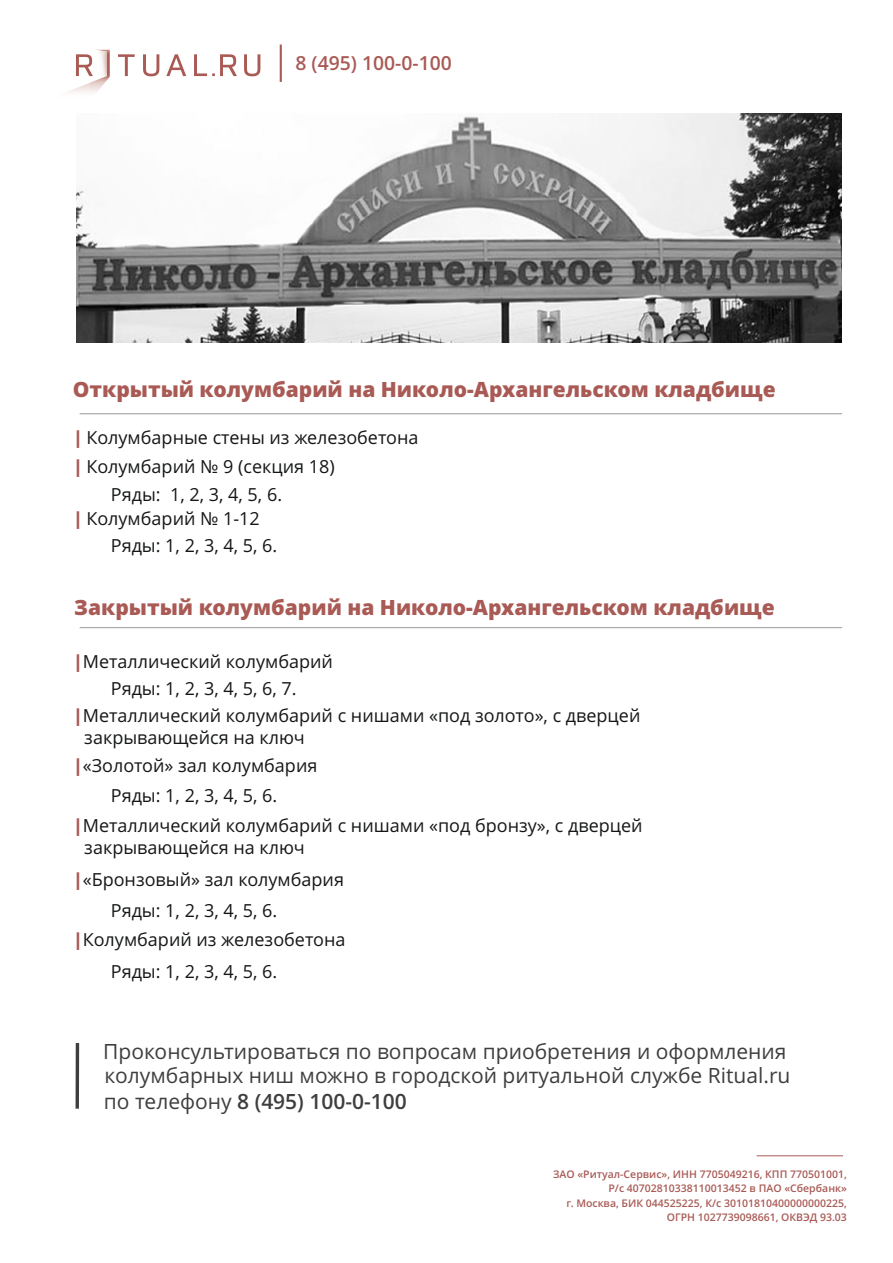
<style>
.page{position:relative;width:893px;height:1263px;background:#fff}
.page>*{position:absolute;margin:0;border:0;box-sizing:border-box;transform-origin:0 0}
.t1{font:21px/24.8px "Open Sans";color:#3e3e3e}
.t2{font:800 21px "Open Sans";color:#a95a55}
.t3{font:600 19.35px "Open Sans";color:#a95a55}
.t4{font:18px/21.3px "Open Sans";color:#151616}
.t5{font:600 10.5px/14.2px "Open Sans";color:#a95a55;text-align:right}
.s1{font-weight:800;color:#a95a55}
.s2{font-weight:600}
</style>
<div class="page">
<img style="left:68px;top:84px;width:19px;height:8px">
<img style="left:88px;top:50px;width:22px;height:43px">
<img style="left:95px;top:50px;width:12px;height:4px">
<svg style="left:76px;top:54px;width:184px;height:22px"></svg>
<hr style="left:757px;top:1155px;width:86px;height:1px;background:#a95a55">
<hr style="left:280px;top:45px;width:2px;height:37px;background:#a95a55">
<hr style="left:80px;top:413px;width:762px;height:1px;background:#aeaeae">
<hr style="left:80px;top:627px;width:762px;height:1px;background:#aeaeae">
<img style="left:77px;top:113px;width:765px;height:230px">
<hr style="left:76px;top:1043px;width:3px;height:66px;background:#3e3e3e">
<p class="t3" style="left:295px;top:55px;width:158px">8 (495) 100-0-100</p>
<p class="t2" style="left:73px;top:381px;width:704px">Открытый колумбарий на Николо-Архангельском кладбище</p>
<p class="t4" style="left:73px;top:428px;width:347px"><span class="s1">|</span> Колумбарные стены из железобетона</p>
<p class="t4" style="left:111px;top:486px;width:173px">Ряды: 1, 2, 3, 4, 5, 6.</p>
<p class="t4" style="left:73px;top:458px;width:263px"><span class="s1">|</span> Колумбарий № 9 (секция 18)</p>
<p class="t4" style="left:73px;top:509px;width:188px"><span class="s1">|</span> Колумбарий № 1-12</p>
<p class="t4" style="left:111px;top:537px;width:168px">Ряды: 1, 2, 3, 4, 5, 6.</p>
<p class="t2" style="left:74px;top:599px;width:702px">Закрытый колумбарий на Николо-Архангельском кладбище</p>
<p class="t4" style="left:74px;top:652px;width:261px"><span class="s1">|</span>Металлический колумбарий</p>
<p class="t4" style="left:111px;top:680px;width:187px">Ряды: 1, 2, 3, 4, 5, 6, 7.</p>
<p class="t4" style="left:84px;top:707px;width:558px;text-indent:-11px"><span class="s1">|</span>Металлический колумбарий с нишами «под золото», с дверцей закрывающейся на ключ</p>
<p class="t4" style="left:74px;top:756px;width:245px"><span class="s1">|</span>«Золотой» зал колумбария</p>
<p class="t4" style="left:111px;top:787px;width:168px">Ряды: 1, 2, 3, 4, 5, 6.</p>
<p class="t4" style="left:74px;top:817px;width:570px"><span class="s1">|</span>Металлический колумбарий с нишами «под бронзу», с дверцей</p>
<p class="t4" style="left:84px;top:838px;width:222px">закрывающейся на ключ</p>
<p class="t4" style="left:74px;top:870px;width:272px"><span class="s1">|</span>«Бронзовый» зал колумбария</p>
<p class="t4" style="left:111px;top:902px;width:168px">Ряды: 1, 2, 3, 4, 5, 6.</p>
<p class="t4" style="left:111px;top:926px;width:236px;line-height:31.7px;text-indent:-37px"><span class="s1">|</span>Колумбарий из железобетона<br>Ряды: 1, 2, 3, 4, 5, 6.</p>
<p class="t1" style="left:103px;top:1041px;width:689px">Проконсультироваться по вопросам приобретения и оформления колумбарных ниш можно в городской ритуальной службе Ritual.ru по телефону <span class="s2">8 (495) 100-0-100</span></p>
<p class="t5" style="left:553px;top:1168px;width:295px">ЗАО «Ритуал-Сервис», ИНН 7705049216, КПП 770501001, Р/с 40702810338110013452 в ПАО «Сбербанк»<br>г. Москва, БИК 044525225, К/с 30101810400000000225, ОГРН 1027739098661, ОКВЭД 93.03</p>
</div>
